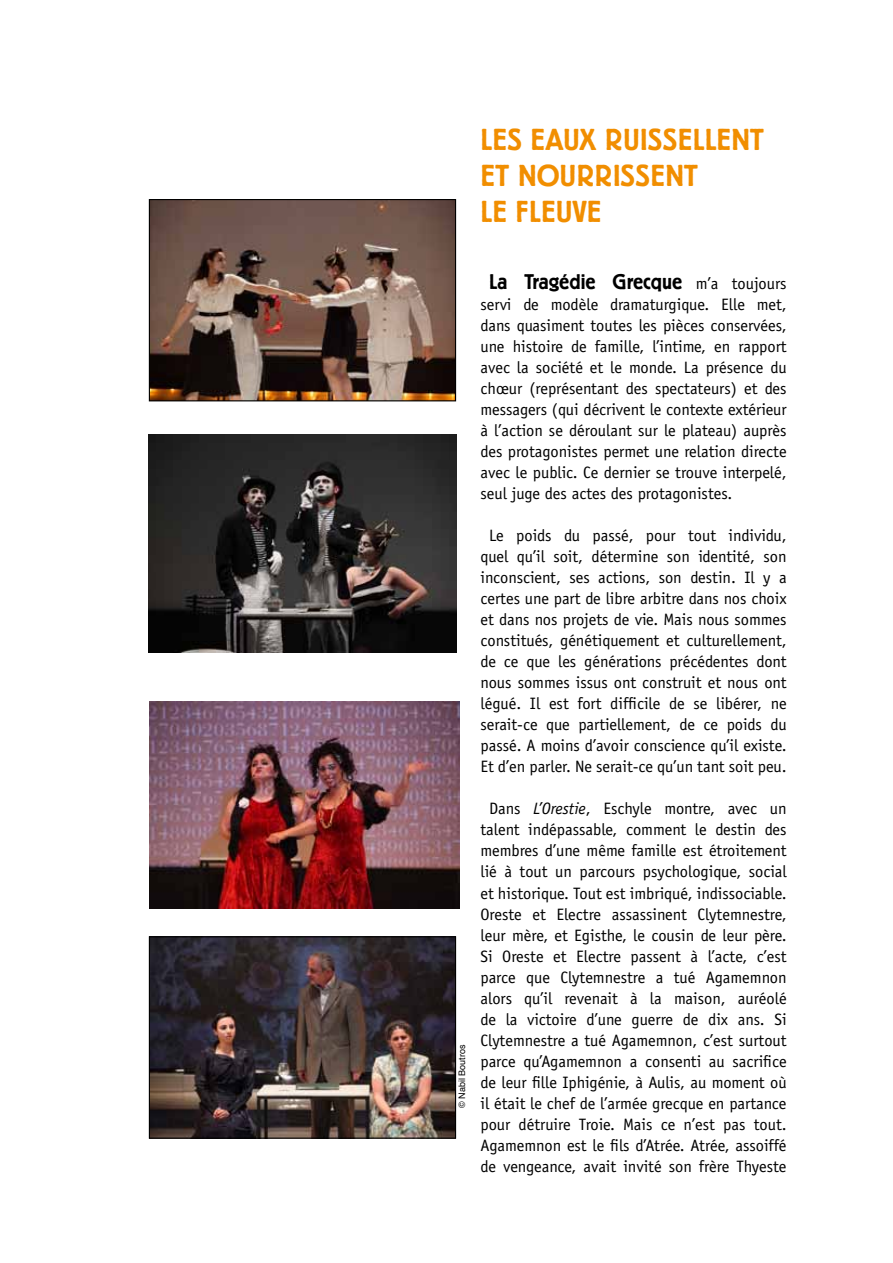
<style>
.page{position:relative;width:893px;height:1263px;background:#fff}
.page>*{position:absolute;margin:0;border:0;box-sizing:border-box;transform-origin:0 0}
.t1{font:500 30px/36px "Berliner Grotesk";letter-spacing:.02em;color:#f18e00}
.t2{font:500 21px "Berliner Grotesk";color:#000}
.t3{font:16.5px/21px "Officina Sans";color:#000;text-align:center}
.t4{font:9px "Helvetica";color:#000}
.s1{font-family:"Officina Sans";font-weight:400;font-size:16.5px}
.s2{font-style:italic}
</style>
<div class="page">
<img style="left:151px;top:201px;width:303px;height:198px">
<div style="left:149px;top:199px;width:307px;height:202px;border:1px solid #000"></div>
<img style="left:151px;top:938px;width:303px;height:199px">
<div style="left:149px;top:936px;width:307px;height:203px;border:1px solid #000"></div>
<img style="left:149px;top:435px;width:307px;height:217px">
<img style="left:150px;top:702px;width:309px;height:206px">
<h1 class="t1" style="left:480px;top:123px;width:285px">LES EAUX RUISSELLENT<br>ET NOURRISSENT<br>LE FLEUVE</h1>
<p class="t4" style="left:455px;top:1108px;width:65px;rotate:-90deg">© Nabil Boutros</p>
<p class="t2" style="left:489px;top:271px;width:299px">La Tragédie Grecque <span class="s1">m’a toujours</span></p>
<p class="t3" style="left:480px;top:294px;width:308px;text-align:justify">servi de modèle dramaturgique. Elle met, dans quasiment toutes les pièces conservées, une histoire de famille, l’intime, en rapport avec la société et le monde. La présence du chœur (représentant des spectateurs) et des messagers (qui décrivent le contexte extérieur à l’action se déroulant sur le plateau) auprès des protagonistes permet une relation directe avec le public. Ce dernier se trouve interpelé, seul juge des actes des protagonistes.</p>
<p class="t3" style="left:480px;top:525px;width:308px">Le poids du passé, pour tout individu, quel qu’il soit, détermine son identité, son inconscient, ses actions, son destin. Il y a certes une part de libre arbitre dans nos choix et dans nos projets de vie. Mais nous sommes constitués, génétiquement et culturellement, de ce que les générations précédentes dont nous sommes issus ont construit et nous ont légué. Il est fort difficile de se libérer, ne serait-ce que partiellement, de ce poids du passé. A moins d’avoir conscience qu’il existe.<br>Et d’en parler. Ne serait-ce qu’un tant soit peu.</p>
<p class="t3" style="left:480px;top:798px;width:308px">Dans <span class="s2">L’Orestie</span>, Eschyle montre, avec un talent indépassable, comment le destin des membres d’une même famille est étroitement lié à tout un parcours psychologique, social et historique. Tout est imbriqué, indissociable.<br>Oreste et Electre assassinent Clytemnestre, leur mère, et Egisthe, le cousin de leur père.<br>Si Oreste et Electre passent à l’acte, c’est parce que Clytemnestre a tué Agamemnon alors qu’il revenait à la maison, auréolé de la victoire d’une guerre de dix ans. Si Clytemnestre a tué Agamemnon, c’est surtout parce qu’Agamemnon a consenti au sacrifice de leur fille Iphigénie, à Aulis, au moment où il était le chef de l’armée grecque en partance pour détruire Troie. Mais ce n’est pas tout.<br>Agamemnon est le fils d’Atrée. Atrée, assoiffé de vengeance, avait invité son frère Thyeste</p>
</div>
